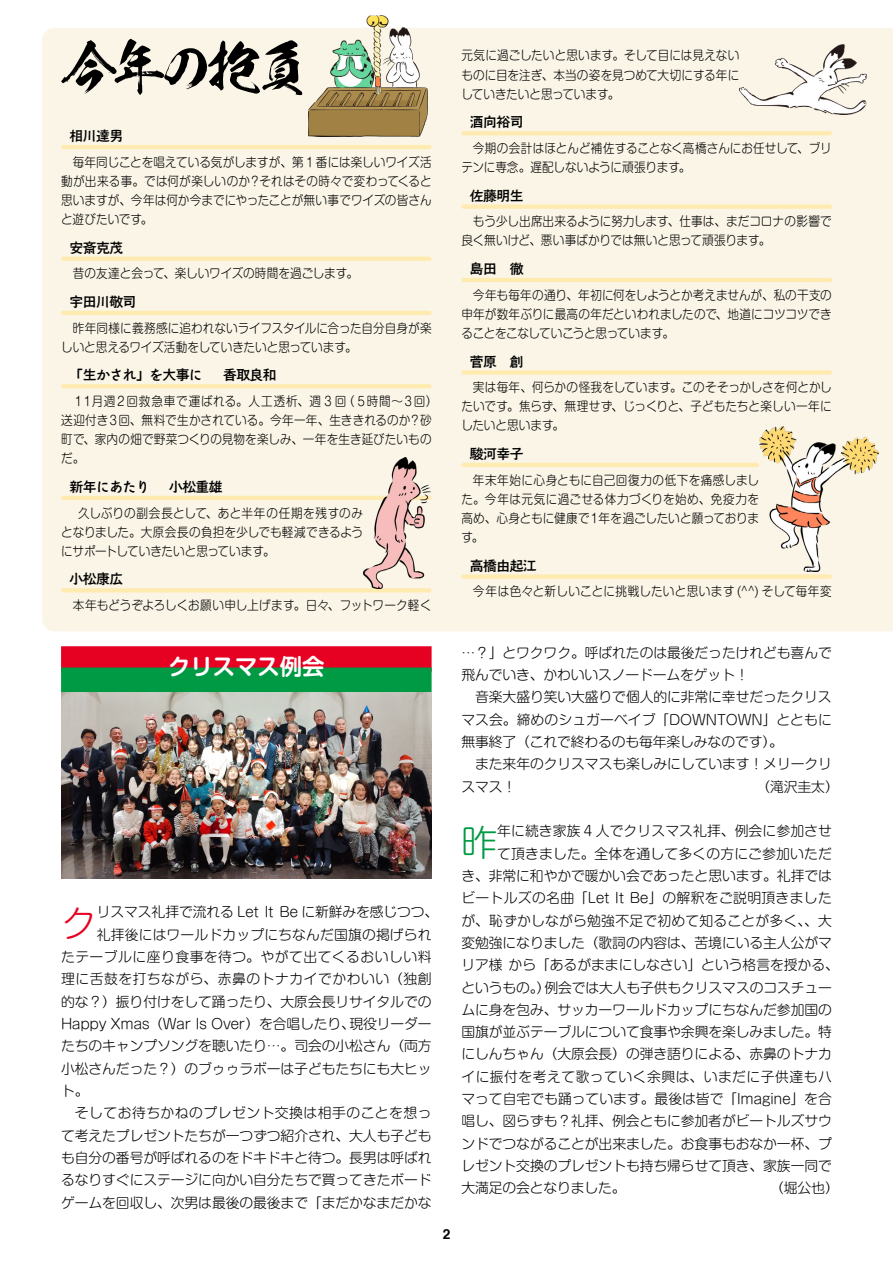
<style>
.page{position:relative;width:893px;height:1263px;background:#fff}
.page>*{position:absolute;margin:0;border:0;box-sizing:border-box;transform-origin:0 0}
.t1{font:58.5px "FOT Kso Hannya";letter-spacing:-.175em;color:#000}
.t2{font:300 36.15px "Shin M Go Pr 6";color:#e60022}
.t3{font:300 36.15px "Shin M Go Pr 6";color:#094}
.t4{font:700 22.35px "Shin M Go Pr 6 De";color:#fff}
.t5{font:300 13.8px/22.4px "Shin M Go Pr 6";letter-spacing:-.005em;color:#000}
.t6{font:300 13.8px "Shin M Go Pr 6";letter-spacing:.035em;color:#000}
.t7{font:13.8px "Aralet Std DB";letter-spacing:-.04em;color:#000}
.t8{font:300 13.8px "Shin M Go Pr 6";letter-spacing:.025em;color:#000}
.t9{font:300 13.8px "Shin M Go Pr 6";letter-spacing:.015em;color:#000}
.t10{font:700 13.8px "Helvetica";color:#000}
.t11{font:300 12.75px/19.2px "Shin M Go Pr 6";color:#000;text-align:justify;scale:.91 1}
.t12{font:300 12.75px "Shin M Go Pr 6";letter-spacing:.03em;color:#000;scale:.91 1}
</style>
<div class="page">
<div style="left:42px;top:28px;width:851px;height:603px;background:#faf5e7"></div>
<div style="left:61px;top:646px;width:371px;height:26px;background:#e60022"></div>
<div style="left:61px;top:667px;width:371px;height:26px;background:#094"></div>
<img style="left:61px;top:692px;width:371px;height:186px">
<hr style="left:63px;top:145px;width:366px;height:4px;background:#ffebaf">
<hr style="left:63px;top:257px;width:366px;height:4px;background:#ffebaf">
<hr style="left:63px;top:311px;width:366px;height:4px;background:#ffebaf">
<hr style="left:63px;top:384px;width:366px;height:4px;background:#ffebaf">
<hr style="left:63px;top:496px;width:366px;height:4px;background:#ffebaf">
<svg style="left:63px;top:588px;width:366px;height:4px"></svg>
<hr style="left:463px;top:131px;width:367px;height:4px;background:#ffebaf">
<div style="left:463px;top:204px;width:367px;height:5px;background:#ffebaf"></div>
<hr style="left:463px;top:278px;width:367px;height:4px;background:#ffebaf">
<div style="left:463px;top:370px;width:367px;height:5px;background:#ffebaf"></div>
<hr style="left:463px;top:463px;width:294px;height:4px;background:#ffebaf">
<div style="left:463px;top:574px;width:367px;height:5px;background:#ffebaf"></div>
<img style="left:308px;top:16px;width:119px;height:120px">
<img style="left:363px;top:458px;width:67px;height:130px">
<img style="left:759px;top:426px;width:119px;height:146px">
<img style="left:739px;top:45px;width:127px;height:70px">
<h1 class="t1" style="left:61px;top:35px;width:253px">今年の抱負</h1>
<p class="t7" style="left:70px;top:127px;width:55px">相川達男</p>
<p class="t11" style="left:61px;top:152px;width:409px;text-indent:12px">毎年同じことを唱えている気がしますが、第 1 番には楽しいワイズ活動が出来る事。では何が楽しいのか？それはその時々で変わってくると思いますが、今年は何か今までにやったことが無い事でワイズの皆さんと遊びたいです。</p>
<p class="t7" style="left:70px;top:238px;width:55px">安斎克茂</p>
<p class="t11" style="left:73px;top:263px;width:315px">昔の友達と会って、楽しいワイズの時間を過ごします。</p>
<p class="t7" style="left:70px;top:292px;width:68px">宇田川敬司</p>
<p class="t11" style="left:61px;top:317px;width:409px;text-indent:12px">昨年同様に義務感に追われないライフスタイルに合った自分自身が楽しいと思えるワイズ活動をしていきたいと思っています。</p>
<p class="t7" style="left:70px;top:366px;width:135px">「生かされ」を大事に</p>
<p class="t7" style="left:223px;top:366px;width:55px">香取良和</p>
<p class="t11" style="left:61px;top:391px;width:415px;text-align:left;text-indent:12px">１１月週２回救急車で運ばれる。人工透析、週 3 回（５時間～３回）送迎付き３回、無料で生かされている。今年一年、生ききれるのか？砂町で、家内の畑で野菜つくりの見物を楽しみ、一年を生き延びたいものだ。</p>
<p class="t7" style="left:70px;top:477px;width:82px">新年にあたり</p>
<p class="t7" style="left:169px;top:477px;width:55px">小松重雄</p>
<p class="t11" style="left:61px;top:502px;width:333px;text-indent:17px">久しぶりの副会長として、あと半年の任期を残すのみとなりました。大原会長の負担を少しでも軽減できるようにサポートしていきたいと思っています。</p>
<p class="t7" style="left:70px;top:570px;width:55px">小松康広</p>
<p class="t11" style="left:73px;top:595px;width:396px">本年もどうぞよろしくお願い申し上げます。日々、フットワーク軽く</p>
<p class="t11" style="left:461px;top:45px;width:307px">元気に過ごしたいと思います。そして目には見えないものに目を注ぎ、本当の姿を見つめて大切にする年にしていきたいと思っています。</p>
<p class="t7" style="left:470px;top:113px;width:55px">酒向裕司</p>
<p class="t11" style="left:461px;top:138px;width:409px;text-indent:12px">今期の会計はほとんど補佐することなく高橋さんにお任せして、ブリテンに専念。遅配しないように頑張ります。</p>
<p class="t7" style="left:470px;top:186px;width:55px">佐藤明生</p>
<p class="t11" style="left:461px;top:211px;width:409px;text-indent:12px">もう少し出席出来るように努力します、仕事は、まだコロナの影響で良く無いけど、悪い事ばかりでは無いと思って頑張ります。</p>
<p class="t7" style="left:470px;top:259px;width:55px">島田　徹</p>
<p class="t11" style="left:461px;top:285px;width:409px;text-indent:12px">今年も毎年の通り、年初に何をしようとか考えませんが、私の干支の申年が数年ぶりに最高の年だといわれましたので、地道にコツコツできることをこなしていこうと思っています。</p>
<p class="t7" style="left:470px;top:352px;width:55px">菅原　創</p>
<p class="t11" style="left:461px;top:377px;width:409px;text-indent:12px">実は毎年、何らかの怪我をしています。このそそっかしさを何とかしたいです。焦らず、無理せず、じっくりと、子どもたちと楽しい一年にしたいと思います。</p>
<p class="t7" style="left:470px;top:444px;width:55px">駿河幸子</p>
<p class="t11" style="left:461px;top:469px;width:329px;text-indent:12px">年末年始に心身ともに自己回復力の低下を痛感しました。今年は元気に過ごせる体力づくりを始め、免疫力を高め、心身ともに健康で１年を過ごしたいと願っております。</p>
<p class="t7" style="left:470px;top:556px;width:68px">高橋由起江</p>
<p class="t12" style="left:473px;top:581px;width:396px">今年は色々と新しいことに挑戦したいと思います (^^) そして毎年変</p>
<h3 class="t4" style="left:168px;top:648px;width:158px">クリスマス例会</h3>
<p class="t5" style="left:461px;top:640px;width:372px">…？」とワクワク。呼ばれたのは最後だったけれども喜んで飛んでいき、かわいいスノードームをゲット！</p>
<p class="t5" style="left:461px;top:685px;width:372px;text-align:justify;text-indent:14px">音楽大盛り笑い大盛りで個人的に非常に幸せだったクリスマス会。締めのシュガーベイブ「DOWNTOWN」とともに無事終了（これで終わるのも毎年楽しみなのです）。</p>
<p class="t5" style="left:461px;top:752px;width:372px;text-indent:14px">また来年のクリスマスも楽しみにしています！メリークリスマス！</p>
<p class="t5" style="left:757px;top:774px;width:84px">（滝沢圭太）</p>
<h2 class="t2" style="left:61px;top:894px;width:38px">ク</h2>
<p class="t5" style="left:97px;top:900px;width:343px">リスマス礼拝で流れる Let It Be に新鮮みを感じつつ、</p>
<p class="t5" style="left:97px;top:922px;width:336px">礼拝後にはワールドカップにちなんだ国旗の掲げられ</p>
<p class="t6" style="left:61px;top:946px;width:372px">たテーブルに座り食事を待つ。やがて出てくるおいしい料</p>
<p class="t6" style="left:61px;top:968px;width:372px">理に舌鼓を打ちながら、赤鼻のトナカイでかわいい（独創</p>
<p class="t5" style="left:61px;top:989px;width:372px">的な？）振り付けをして踊ったり、大原会長リサイタルでの</p>
<p class="t5" style="left:61px;top:1012px;width:372px">Happy Xmas（War Is Over）を合唱したり、現役リーダー</p>
<p class="t5" style="left:61px;top:1034px;width:372px">たちのキャンプソングを聴いたり…。司会の小松さん（両方</p>
<p class="t5" style="left:61px;top:1056px;width:372px">小松さんだった？）のブゥゥラボーは子どもたちにも大ヒッ</p>
<p class="t5" style="left:61px;top:1079px;width:29px">ト。</p>
<p class="t6" style="left:75px;top:1102px;width:358px">そしてお待ちかねのプレゼント交換は相手のことを想っ</p>
<p class="t5" style="left:61px;top:1123px;width:372px">て考えたプレゼントたちが一つずつ紹介され、大人も子ども</p>
<p class="t5" style="left:61px;top:1146px;width:372px">も自分の番号が呼ばれるのをドキドキと待つ。長男は呼ばれ</p>
<p class="t5" style="left:61px;top:1168px;width:372px">るなりすぐにステージに向かい自分たちで買ってきたボード</p>
<p class="t5" style="left:61px;top:1190px;width:372px">ゲームを回収し、次男は最後の最後まで「まだかなまだかな</p>
<h2 class="t3" style="left:461px;top:813px;width:38px">昨</h2>
<p class="t5" style="left:497px;top:819px;width:336px">年に続き家族 4 人でクリスマス礼拝、例会に参加させ</p>
<p class="t5" style="left:497px;top:841px;width:336px">て頂きました。全体を通して多くの方にご参加いただ</p>
<p class="t5" style="left:461px;top:864px;width:372px">き、非常に和やかで暖かい会であったと思います。礼拝では</p>
<p class="t8" style="left:461px;top:887px;width:372px">ビートルズの名曲「Let It Be」の解釈をご説明頂きました</p>
<p class="t9" style="left:461px;top:909px;width:372px">が、恥ずかしながら勉強不足で初めて知ることが多く、、大</p>
<p class="t5" style="left:461px;top:931px;width:372px">変勉強になりました（歌詞の内容は、苦境にいる主人公がマ</p>
<p class="t5" style="left:461px;top:953px;width:379px">リア様 から「あるがままにしなさい」という格言を授かる、</p>
<p class="t5" style="left:461px;top:975px;width:372px">というもの。）例会では大人も子供もクリスマスのコスチュー</p>
<p class="t5" style="left:461px;top:998px;width:372px">ムに身を包み、サッカーワールドカップにちなんだ参加国の</p>
<p class="t5" style="left:461px;top:1020px;width:372px">国旗が並ぶテーブルについて食事や余興を楽しみました。特</p>
<p class="t5" style="left:461px;top:1042px;width:372px">にしんちゃん（大原会長）の弾き語りによる、赤鼻のトナカ</p>
<p class="t6" style="left:461px;top:1065px;width:372px">イに振付を考えて歌っていく余興は、いまだに子供達もハ</p>
<p class="t5" style="left:461px;top:1087px;width:372px">マって自宅でも踊っています。最後は皆で「Imagine」を合</p>
<p class="t5" style="left:461px;top:1109px;width:372px">唱し、図らずも？礼拝、例会ともに参加者がビートルズサウ</p>
<p class="t5" style="left:461px;top:1131px;width:372px">ンドでつながることが出来ました。お食事もおなか一杯、プ</p>
<p class="t5" style="left:461px;top:1154px;width:372px">レゼント交換のプレゼントも持ち帰らせて頂き、家族一同で</p>
<p class="t5" style="left:461px;top:1176px;width:166px">大満足の会となりました。</p>
<p class="t5" style="left:770px;top:1176px;width:70px">（堀公也）</p>
<p class="t10" style="left:443px;top:1223px;width:9px">2</p>
</div>
